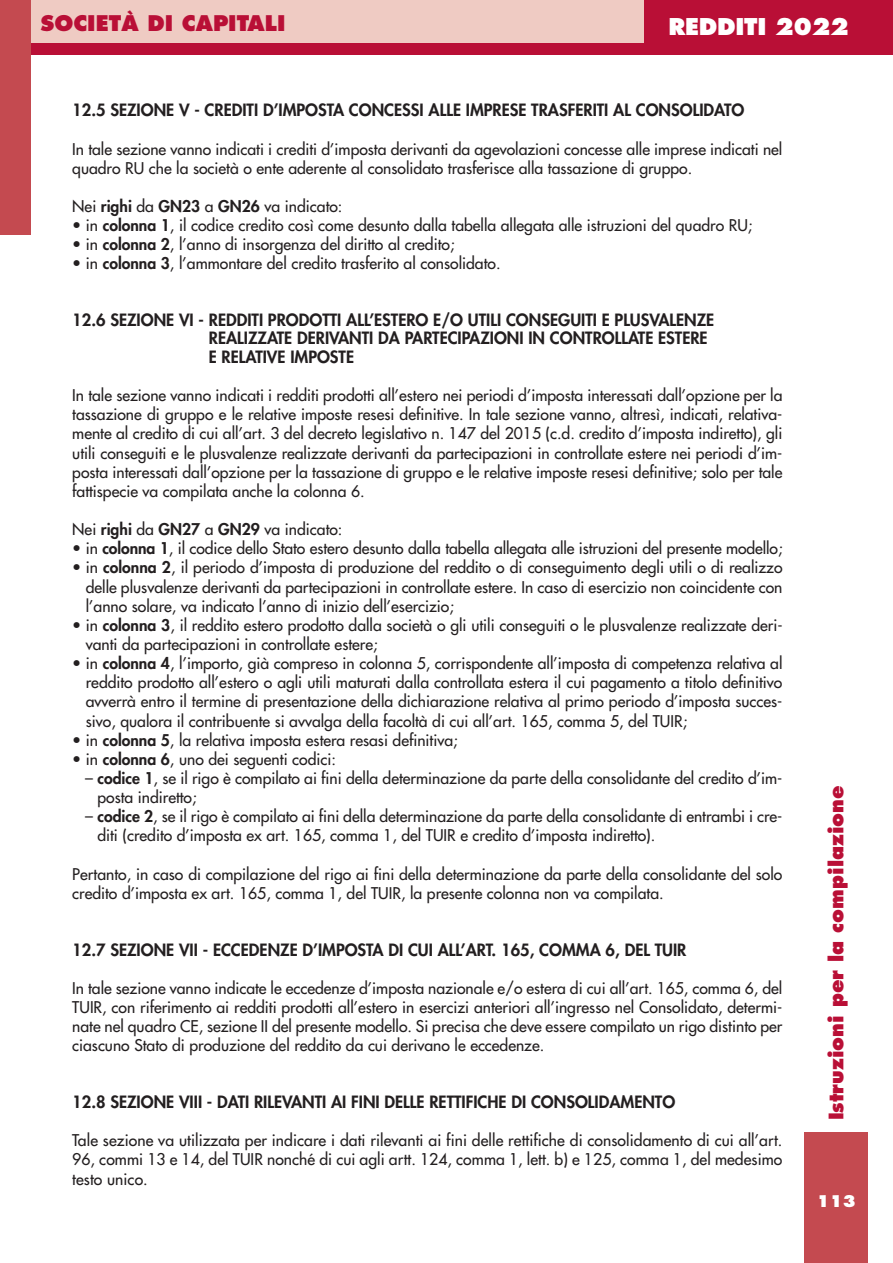
<style>
.page{position:relative;width:893px;height:1263px;background:#fff}
.page>*{position:absolute;margin:0;border:0;box-sizing:border-box;transform-origin:0 0}
.t1{font:800 22.5px "Futura";letter-spacing:-.015em;color:#fff}
.t2{font:800 21px "Futura";color:#b90f36}
.t3{font:800 19.5px "Futura";color:#b90f36}
.t4{font:800 16.5px/18.5px "Futura";color:#231f20}
.t5{font:15.75px/19.2px "Futura";color:#231f20}
.t6{font:800 15.75px "Futura";color:#fff}
.s1{font-weight:800}
</style>
<div class="page">
<div style="left:804px;top:1132px;width:64px;height:131px;background:#c44a50"></div>
<div style="left:30px;top:0;width:863px;height:54px;background:#b90f36"></div>
<div style="left:30px;top:0;width:614px;height:43px;background:#efcbc3"></div>
<div style="left:0;top:0;width:30px;height:235px;background:#c44a50"></div>
<p class="t2" style="left:41px;top:14px;width:246px">SOCIETÀ DI CAPITALI</p>
<p class="t1" style="left:669px;top:16px;width:182px">REDDITI 2022</p>
<p class="t4" style="left:72px;top:102px;width:674px">12.5 SEZIONE V - CREDITI D’IMPOSTA CONCESSI ALLE IMPRESE TRASFERITI AL CONSOLIDATO</p>
<p class="t5" style="left:72px;top:140px;width:712px">In tale sezione vanno indicati i crediti d’imposta derivanti da agevolazioni concesse alle imprese indicati nel quadro RU che la società o ente aderente al consolidato trasferisce alla tassazione di gruppo.</p>
<p class="t5" style="left:72px;top:198px;width:272px">Nei <span class="s1">righi</span> da <span class="s1">GN23</span> a <span class="s1">GN26</span> va indicato:</p>
<p class="t5" style="left:72px;top:217px;width:682px">• in <span class="s1">colonna 1</span>, il codice credito così come desunto dalla tabella allegata alle istruzioni del quadro RU;</p>
<p class="t5" style="left:72px;top:236px;width:384px">• in <span class="s1">colonna 2</span>, l’anno di insorgenza del diritto al credito;</p>
<p class="t5" style="left:72px;top:255px;width:430px">• in <span class="s1">colonna 3</span>, l’ammontare del credito trasferito al consolidato.</p>
<p class="t4" style="left:209px;top:312px;width:507px;text-indent:-136px">12.6 SEZIONE VI - REDDITI PRODOTTI ALL’ESTERO E/O UTILI CONSEGUITI E PLUSVALENZE<br>REALIZZATE DERIVANTI DA PARTECIPAZIONI IN CONTROLLATE ESTERE<br>E RELATIVE IMPOSTE</p>
<p class="t5" style="left:72px;top:387px;width:712px;text-align:justify">In tale sezione vanno indicati i redditi prodotti all’estero nei periodi d’imposta interessati dall’opzione per la tassazione di gruppo e le relative imposte resesi definitive. In tale sezione vanno, altresì, indicati, relativa&shy;mente al credito di cui all’art. 3 del decreto legislativo n. 147 del 2015 (c.d. credito d’imposta indiretto), gli utili conseguiti e le plusvalenze realizzate derivanti da partecipazioni in controllate estere nei periodi d’im&shy;posta interessati dall’opzione per la tassazione di gruppo e le relative imposte resesi definitive; solo per tale fattispecie va compilata anche la colonna 6.</p>
<p class="t5" style="left:72px;top:521px;width:272px">Nei <span class="s1">righi</span> da <span class="s1">GN27</span> a <span class="s1">GN29</span> va indicato:</p>
<p class="t5" style="left:72px;top:540px;width:712px">• in <span class="s1">colonna 1</span>, il codice dello Stato estero desunto dalla tabella allegata alle istruzioni del presente modello;</p>
<p class="t5" style="left:86px;top:559px;width:698px;text-align:justify;text-indent:-14px">• in <span class="s1">colonna 2</span>, il periodo d’imposta di produzione del reddito o di conseguimento degli utili o di realizzo delle plusvalenze derivanti da partecipazioni in controllate estere. In caso di esercizio non coincidente con l’anno solare, va indicato l’anno di inizio dell’esercizio;</p>
<p class="t5" style="left:86px;top:616px;width:698px;text-indent:-14px">• in <span class="s1">colonna 3</span>, il reddito estero prodotto dalla società o gli utili conseguiti o le plusvalenze realizzate deri&shy;vanti da partecipazioni in controllate estere;</p>
<p class="t5" style="left:86px;top:655px;width:698px;text-align:justify;text-indent:-14px">• in <span class="s1">colonna 4</span>, l’importo, già compreso in colonna 5, corrispondente all’imposta di competenza relativa al reddito prodotto all’estero o agli utili maturati dalla controllata estera il cui pagamento a titolo definitivo avverrà entro il termine di presentazione della dichiarazione relativa al primo periodo d’imposta succes&shy;sivo, qualora il contribuente si avvalga della facoltà di cui all’art. 165, comma 5, del TUIR;</p>
<p class="t5" style="left:72px;top:731px;width:387px">• in <span class="s1">colonna 5</span>, la relativa imposta estera resasi definitiva;</p>
<p class="t5" style="left:72px;top:750px;width:265px">• in <span class="s1">colonna 6</span>, uno dei seguenti codici:</p>
<p class="t5" style="left:97px;top:770px;width:687px;text-indent:-12px">– <span class="s1">codice 1</span>, se il rigo è compilato ai fini della determinazione da parte della consolidante del credito d’im&shy;posta indiretto;</p>
<p class="t5" style="left:97px;top:808px;width:687px;text-indent:-12px">– <span class="s1">codice 2</span>, se il rigo è compilato ai fini della determinazione da parte della consolidante di entrambi i cre&shy;diti (credito d’imposta ex art. 165, comma 1, del TUIR e credito d’imposta indiretto).</p>
<p class="t5" style="left:72px;top:865px;width:712px">Pertanto, in caso di compilazione del rigo ai fini della determinazione da parte della consolidante del solo credito d’imposta ex art. 165, comma 1, del TUIR, la presente colonna non va compilata.</p>
<p class="t4" style="left:72px;top:941px;width:616px">12.7 SEZIONE VII - ECCEDENZE D’IMPOSTA DI CUI ALL’ART. 165, COMMA 6, DEL TUIR</p>
<p class="t5" style="left:72px;top:979px;width:712px;text-align:justify">In tale sezione vanno indicate le eccedenze d’imposta nazionale e/o estera di cui all’art. 165, comma 6, del TUIR, con riferimento ai redditi prodotti all’estero in esercizi anteriori all’ingresso nel Consolidato, determi&shy;nate nel quadro CE, sezione II del presente modello. Si precisa che deve essere compilato un rigo distinto per ciascuno Stato di produzione del reddito da cui derivano le eccedenze.</p>
<p class="t4" style="left:72px;top:1094px;width:604px">12.8 SEZIONE VIII - DATI RILEVANTI AI FINI DELLE RETTIFICHE DI CONSOLIDAMENTO</p>
<p class="t5" style="left:72px;top:1132px;width:712px;text-align:justify">Tale sezione va utilizzata per indicare i dati rilevanti ai fini delle rettifiche di consolidamento di cui all’art.<br>96, commi 13 e 14, del TUIR nonché di cui agli artt. 124, comma 1, lett. b) e 125, comma 1, del medesimo testo unico.</p>
<p class="t3" style="left:827px;top:1120px;width:337px;rotate:-90deg">Istruzioni per la compilazione</p>
<p class="t6" style="left:817px;top:1194px;width:41px">113</p>
</div>
